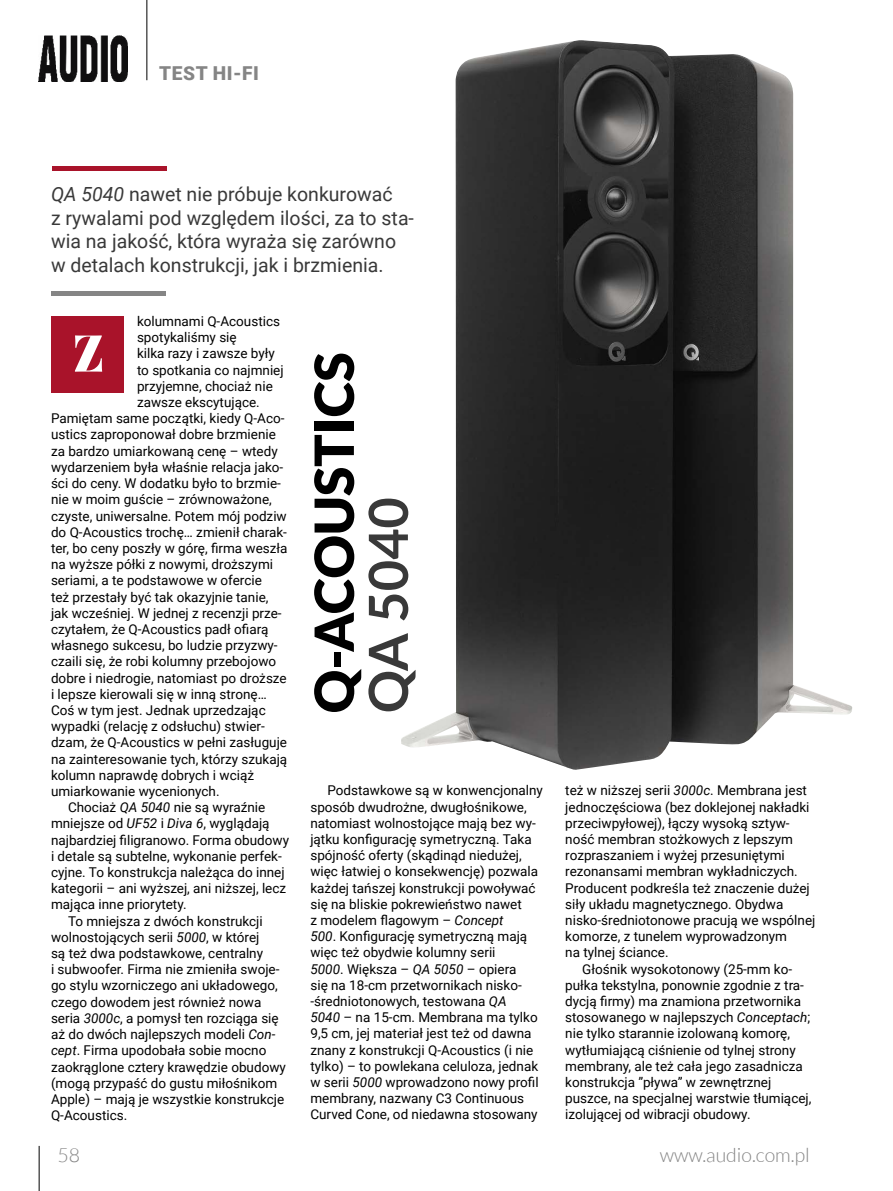
<style>
.page{position:relative;width:893px;height:1191px;background:#fff}
.page>*{position:absolute;margin:0;border:0;box-sizing:border-box;transform-origin:0 0}
.t1{font:900 54px "Lato";color:#000}
.t2{font:700 54px "Lato";color:#393939}
.t3{font:900 51.15px "Playfair Display";color:#fff}
.t4{font:19.5px/23.4px "Roboto";color:#393939}
.t5{font:300 19.5px "Lato";color:#858585}
.t6{font:900 19.2px "Roboto";letter-spacing:.035em;color:#858585}
.t7{font:13.5px/16.2px "Roboto";color:#000}
.s1{font-style:italic}
</style>
<div class="page">
<hr style="left:39px;top:1145px;width:1px;height:46px;background:#000">
<hr style="left:147px;top:0;width:1px;height:80px;background:#000">
<img style="left:39px;top:35px;width:89px;height:46px">
<hr style="left:52px;top:166px;width:115px;height:4px;background:#a9132a">
<hr style="left:51px;top:291px;width:114px;height:4px;background:#858585">
<div style="left:51px;top:316px;width:73px;height:77px;background:#a9132a"></div>
<img style="left:401px;top:40px;width:451px;height:730px">
<h3 class="t6" style="left:159px;top:60px;width:101px">TEST HI-FI</h3>
<h3 class="t4" style="left:51px;top:182px;width:364px"><span class="s1">QA 5040</span> nawet nie próbuje konkurować<br>z rywalami pod względem ilości, za to sta&shy;wia na jakość, która wyraża się zarówno w detalach konstrukcji, jak i brzmienia.</h3>
<p class="t7" style="left:137px;top:313px;width:145px">kolumnami Q-Acoustics</p>
<p class="t7" style="left:137px;top:329px;width:101px">spotykaliśmy się</p>
<p class="t7" style="left:137px;top:345px;width:139px">kilka razy i zawsze były</p>
<p class="t7" style="left:137px;top:361px;width:148px">to spotkania co najmniej</p>
<p class="t7" style="left:137px;top:377px;width:137px">przyjemne, chociaż nie</p>
<p class="t7" style="left:137px;top:394px;width:124px">zawsze ekscytujące.</p>
<p class="t7" style="left:51px;top:410px;width:235px">Pamiętam same początki, kiedy Q-Aco-</p>
<p class="t7" style="left:51px;top:426px;width:226px">ustics zaproponował dobre brzmienie</p>
<p class="t7" style="left:51px;top:442px;width:228px">za bardzo umiarkowaną cenę – wtedy</p>
<p class="t7" style="left:51px;top:458px;width:234px">wydarzeniem była właśnie relacja jako-</p>
<p class="t7" style="left:51px;top:475px;width:231px">ści do ceny. W dodatku było to brzmie-</p>
<p class="t7" style="left:51px;top:491px;width:222px">nie w moim guście – zrównoważone,</p>
<p class="t7" style="left:51px;top:507px;width:237px">czyste, uniwersalne. Potem mój podziw</p>
<p class="t7" style="left:51px;top:523px;width:237px">do Q-Acoustics trochę… zmienił charak-</p>
<p class="t7" style="left:51px;top:539px;width:238px">ter, bo ceny poszły w górę, firma weszła</p>
<p class="t7" style="left:51px;top:556px;width:224px">na wyższe półki z nowymi, droższymi</p>
<p class="t7" style="left:51px;top:572px;width:212px">seriami, a te podstawowe w ofercie</p>
<p class="t7" style="left:51px;top:588px;width:219px">też przestały być tak okazyjnie tanie,</p>
<p class="t7" style="left:51px;top:604px;width:232px">jak wcześniej. W jednej z recenzji prze-</p>
<p class="t7" style="left:51px;top:620px;width:219px">czytałem, że Q-Acoustics padł ofiarą</p>
<p class="t7" style="left:51px;top:637px;width:228px">własnego sukcesu, bo ludzie przyzwy-</p>
<p class="t7" style="left:51px;top:653px;width:227px">czaili się, że robi kolumny przebojowo</p>
<p class="t7" style="left:51px;top:669px;width:237px">dobre i niedrogie, natomiast po droższe</p>
<p class="t7" style="left:51px;top:685px;width:217px">i lepsze kierowali się w inną stronę…</p>
<p class="t7" style="left:51px;top:701px;width:216px">Coś w tym jest. Jednak uprzedzając</p>
<p class="t7" style="left:51px;top:718px;width:215px">wypadki (relację z odsłuchu) stwier-</p>
<p class="t7" style="left:51px;top:734px;width:238px">dzam, że Q-Acoustics w pełni zasługuje</p>
<p class="t7" style="left:51px;top:750px;width:238px">na zainteresowanie tych, którzy szukają</p>
<p class="t7" style="left:51px;top:766px;width:205px">kolumn naprawdę dobrych i wciąż</p>
<p class="t7" style="left:51px;top:782px;width:170px">umiarkowanie wycenionych.</p>
<p class="t7" style="left:68px;top:799px;width:199px">Chociaż <span class="s1">QA 5040</span> nie są wyraźnie</p>
<p class="t7" style="left:51px;top:815px;width:220px">mniejsze od <span class="s1">UF52</span> i <span class="s1">Diva 6</span>, wyglądają</p>
<p class="t7" style="left:51px;top:831px;width:240px">najbardziej filigranowo. Forma obudowy</p>
<p class="t7" style="left:51px;top:847px;width:232px">i detale są subtelne, wykonanie perfek-</p>
<p class="t7" style="left:51px;top:863px;width:235px">cyjne. To konstrukcja należąca do innej</p>
<p class="t7" style="left:51px;top:880px;width:237px">kategorii – ani wyższej, ani niższej, lecz</p>
<p class="t7" style="left:51px;top:896px;width:137px">mająca inne priorytety.</p>
<p class="t7" style="left:68px;top:912px;width:196px">To mniejsza z dwóch konstrukcji</p>
<p class="t7" style="left:51px;top:928px;width:210px">wolnostojących serii <span class="s1">5000</span>, w której</p>
<p class="t7" style="left:51px;top:944px;width:214px">są też dwa podstawkowe, centralny</p>
<p class="t7" style="left:51px;top:961px;width:230px">i subwoofer. Firma nie zmieniła swoje-</p>
<p class="t7" style="left:51px;top:977px;width:228px">go stylu wzorniczego ani układowego,</p>
<p class="t7" style="left:51px;top:993px;width:212px">czego dowodem jest również nowa</p>
<p class="t7" style="left:51px;top:1009px;width:229px">seria <span class="s1">3000c</span>, a pomysł ten rozciąga się</p>
<p class="t7" style="left:51px;top:1025px;width:226px">aż do dwóch najlepszych modeli <span class="s1">Con-</span></p>
<p class="t7" style="left:51px;top:1042px;width:217px"><span class="s1">cept</span>. Firma upodobała sobie mocno</p>
<p class="t7" style="left:51px;top:1058px;width:236px">zaokrąglone cztery krawędzie obudowy</p>
<p class="t7" style="left:51px;top:1074px;width:228px">(mogą przypaść do gustu miłośnikom</p>
<p class="t7" style="left:51px;top:1090px;width:235px">Apple) – mają je wszystkie konstrukcje</p>
<p class="t7" style="left:51px;top:1106px;width:78px">Q-Acoustics.</p>
<h2 class="t3" style="left:73px;top:312px;width:33px">Z</h2>
<h1 class="t1" style="left:302px;top:713px;width:362px;rotate:-90deg">Q-ACOUSTICS</h1>
<h1 class="t2" style="left:357px;top:713px;width:217px;rotate:-90deg">QA 5040</h1>
<p class="t7" style="left:310px;top:782px;width:234px;text-indent:17px">Podstawkowe są w konwencjonalny sposób dwudrożne, dwugłośnikowe, natomiast wolnostojące mają bez wy&shy;jątku konfigurację symetryczną. Taka spójność oferty (skądinąd niedużej, więc łatwiej o konsekwencję) pozwala każdej tańszej konstrukcji powoływać się na bliskie pokrewieństwo nawet<br>z modelem flagowym – <span class="s1">Concept<br>500</span>. Konfigurację symetryczną mają więc też obydwie kolumny serii<br><span class="s1">5000</span>. Większa – <span class="s1">QA 5050</span> – opiera<br>się na 18-cm przetwornikach nisko--średniotonowych, testowana <span class="s1">QA<br>5040</span> – na 15-cm. Membrana ma tylko 9,5 cm, jej materiał jest też od dawna znany z konstrukcji Q-Acoustics (i nie tylko) – to powlekana celuloza, jednak w serii <span class="s1">5000</span> wprowadzono nowy profil membrany, nazwany C3 Continuous Curved Cone, od niedawna stosowany</p>
<p class="t7" style="left:565px;top:782px;width:243px">też w niższej serii <span class="s1">3000c</span>. Membrana jest</p>
<p class="t7" style="left:565px;top:798px;width:246px">jednoczęściowa (bez doklejonej nakładki</p>
<p class="t7" style="left:565px;top:814px;width:226px">przeciwpyłowej), łączy wysoką sztyw-</p>
<p class="t7" style="left:565px;top:830px;width:229px">ność membran stożkowych z lepszym</p>
<p class="t7" style="left:565px;top:846px;width:221px">rozpraszaniem i wyżej przesuniętymi</p>
<p class="t7" style="left:565px;top:863px;width:234px">rezonansami membran wykładniczych.</p>
<p class="t7" style="left:565px;top:879px;width:246px">Producent podkreśla też znaczenie dużej</p>
<p class="t7" style="left:565px;top:895px;width:220px">siły układu magnetycznego. Obydwa</p>
<p class="t7" style="left:565px;top:911px;width:252px">nisko-średniotonowe pracują we wspólnej</p>
<p class="t7" style="left:565px;top:927px;width:223px">komorze, z tunelem wyprowadzonym</p>
<p class="t7" style="left:565px;top:944px;width:105px">na tylnej ściance.</p>
<p class="t7" style="left:582px;top:960px;width:211px">Głośnik wysokotonowy (25-mm ko-</p>
<p class="t7" style="left:565px;top:976px;width:240px">pułka tekstylna, ponownie zgodnie z tra-</p>
<p class="t7" style="left:565px;top:992px;width:237px">dycją firmy) ma znamiona przetwornika</p>
<p class="t7" style="left:565px;top:1008px;width:246px">stosowanego w najlepszych <span class="s1">Conceptach</span>;</p>
<p class="t7" style="left:565px;top:1025px;width:226px">nie tylko starannie izolowaną komorę,</p>
<p class="t7" style="left:565px;top:1041px;width:232px">wytłumiającą ciśnienie od tylnej strony</p>
<p class="t7" style="left:565px;top:1057px;width:239px">membrany, ale też cała jego zasadnicza</p>
<p class="t7" style="left:565px;top:1073px;width:208px">konstrukcja ”pływa” w zewnętrznej</p>
<p class="t7" style="left:565px;top:1089px;width:248px">puszce, na specjalnej warstwie tłumiącej,</p>
<p class="t7" style="left:565px;top:1106px;width:187px">izolującej od wibracji obudowy.</p>
<h3 class="t5" style="left:57px;top:1144px;width:24px">58</h3>
<h3 class="t5" style="left:660px;top:1144px;width:151px">www.audio.com.pl</h3>
</div>
